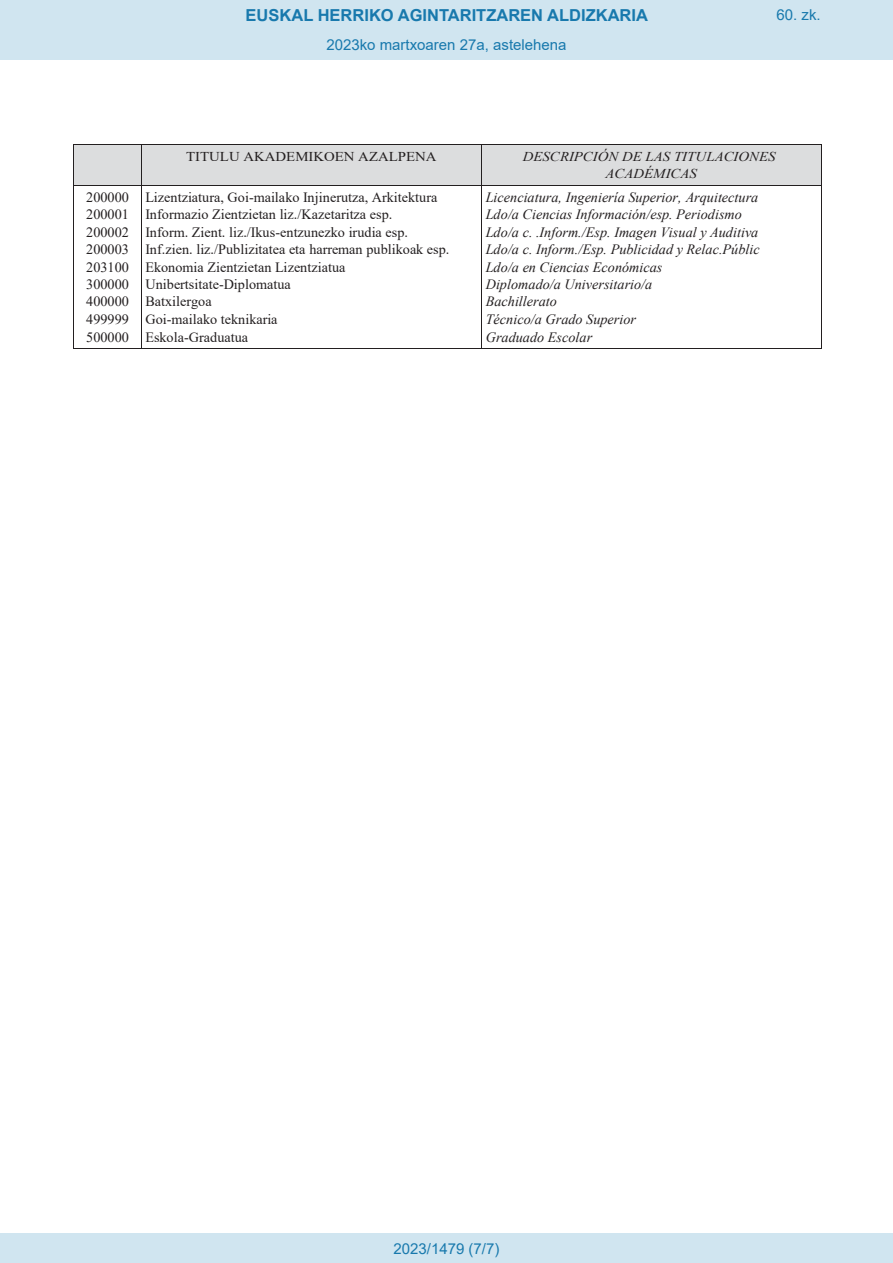
<style>
.page{position:relative;width:893px;height:1263px;background:#fff}
.page>*{position:absolute;margin:0;border:0;box-sizing:border-box;transform-origin:0 0}
.t1{font:700 16.5px "Arial";color:#1879ad}
.Paginacion_Centro{font:15px "Arial";color:#1879ad}
.t2{font:14.25px "Times New Roman";color:#231f20}
.t3{font:italic 14.25px "Times New Roman";color:#231f20}
.t4{font:italic 13.5px/17.2px "Times New Roman";letter-spacing:-.005em;color:#231f20;text-align:center;scale:1.1 1}
.t5{font:13.5px "Times New Roman";letter-spacing:-.005em;color:#231f20;scale:1.1 1}
</style>
<div class="page">
<div style="left:74px;top:145px;width:67px;height:40px;background:#dcddde"></div>
<div style="left:141px;top:145px;width:340px;height:40px;background:#dcddde"></div>
<div style="left:481px;top:145px;width:340px;height:40px;background:#dcddde"></div>
<hr style="left:74px;top:144px;width:67px;height:1px;background:#231f20">
<hr style="left:141px;top:144px;width:340px;height:1px;background:#231f20">
<hr style="left:481px;top:144px;width:340px;height:1px;background:#231f20">
<hr style="left:73px;top:145px;width:1px;height:40px;background:#231f20">
<hr style="left:141px;top:145px;width:1px;height:40px;background:#231f20">
<hr style="left:481px;top:145px;width:1px;height:40px;background:#231f20">
<hr style="left:821px;top:145px;width:1px;height:40px;background:#231f20">
<hr style="left:74px;top:185px;width:67px;height:1px;background:#231f20">
<hr style="left:141px;top:185px;width:340px;height:1px;background:#231f20">
<hr style="left:481px;top:185px;width:340px;height:1px;background:#231f20">
<svg style="left:73px;top:185px;width:1px;height:164px"></svg>
<hr style="left:74px;top:348px;width:67px;height:1px;background:#231f20">
<svg style="left:141px;top:186px;width:1px;height:162px"></svg>
<hr style="left:141px;top:348px;width:340px;height:1px;background:#231f20">
<svg style="left:481px;top:186px;width:1px;height:162px"></svg>
<hr style="left:481px;top:348px;width:340px;height:1px;background:#231f20">
<svg style="left:821px;top:185px;width:1px;height:164px"></svg>
<div style="left:0;top:0;width:893px;height:60px;background:#d0e5f0"></div>
<div style="left:0;top:1233px;width:893px;height:30px;background:#d0e5f0"></div>
<p class="t1" style="left:246px;top:3px;width:404px">EUSKAL HERRIKO AGINTARITZAREN ALDIZKARIA</p>
<p class="Paginacion_Centro" style="left:776px;top:5px;width:46px">60. zk.</p>
<p class="Paginacion_Centro" style="left:326px;top:35px;width:242px">2023ko martxoaren 27a, astelehena</p>
<p class="t5" style="left:186px;top:147px;width:229px">TITULU AKADEMIKOEN AZALPENA</p>
<p class="t4" style="left:523px;top:148px;width:231px">DESCRIPCIÓN DE LAS TITULACIONES<br>ACADÉMICAS</p>
<p class="t2" style="left:86px;top:187px;width:353px">200000 Lizentziatura, Goi-mailako Injinerutza, Arkitektura</p>
<p class="t3" style="left:486px;top:187px;width:274px">Licenciatura, Ingeniería Superior, Arquitectura</p>
<p class="t2" style="left:86px;top:205px;width:308px">200001 Informazio Zientzietan liz./Kazetaritza esp.</p>
<p class="t3" style="left:486px;top:205px;width:258px">Ldo/a Ciencias Información/esp. Periodismo</p>
<p class="t2" style="left:86px;top:222px;width:323px">200002 Inform. Zient. liz./Ikus-entzunezko irudia esp.</p>
<p class="t3" style="left:486px;top:222px;width:274px">Ldo/a c. .Inform./Esp. Imagen Visual y Auditiva</p>
<p class="t2" style="left:86px;top:239px;width:365px">200003 Inf.zien. liz./Publizitatea eta harreman publikoak esp.</p>
<p class="t3" style="left:486px;top:240px;width:276px">Ldo/a c. Inform./Esp. Publicidad y Relac.Públic</p>
<p class="t2" style="left:86px;top:257px;width:261px">203100 Ekonomia Zientzietan Lizentziatua</p>
<p class="t3" style="left:486px;top:257px;width:178px">Ldo/a en Ciencias Económicas</p>
<p class="t2" style="left:86px;top:274px;width:206px">300000 Unibertsitate-Diplomatua</p>
<p class="t3" style="left:486px;top:274px;width:168px">Diplomado/a Universitario/a</p>
<p class="t2" style="left:86px;top:291px;width:127px">400000 Batxilergoa</p>
<p class="t3" style="left:486px;top:292px;width:73px">Bachillerato</p>
<p class="t2" style="left:86px;top:309px;width:193px">499999 Goi-mailako teknikaria</p>
<p class="t3" style="left:486px;top:309px;width:152px">Técnico/a Grado Superior</p>
<p class="t2" style="left:86px;top:328px;width:164px">500000 Eskola-Graduatua</p>
<p class="t3" style="left:486px;top:328px;width:108px">Graduado Escolar</p>
<p class="Paginacion_Centro" style="left:393px;top:1238px;width:107px">2023/1479 (7/7)</p>
</div>
